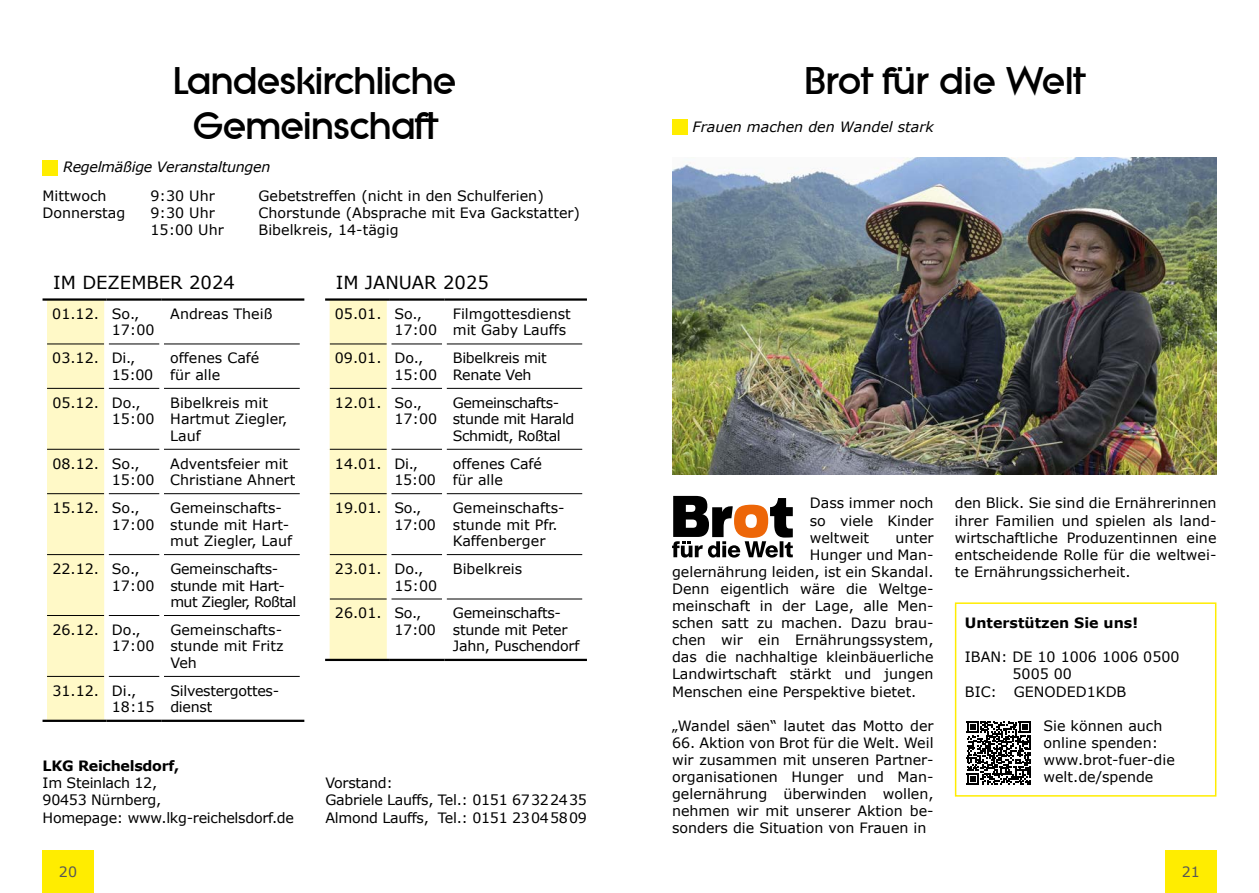
<style>
.page{position:relative;width:1259px;height:893px;background:#fff}
.page>*{position:absolute;margin:0;border:0;box-sizing:border-box;transform-origin:0 0}
.t1{font:800 37.5px/45px "Brad Becker";letter-spacing:-.02em;color:#000;text-align:center}
.t2{font:800 37.5px "Brad Becker";color:#000}
.t3{font:18px "Verdana";color:#000}
.t4{font:14.25px/16.5px "Verdana";color:#000}
.t5{font:14.25px/16.5px "Verdana";letter-spacing:-.02em;color:#000}
.t6{font:14.25px/16.5px "Verdana";letter-spacing:-.03em;color:#000}
.t7{font:italic 14.25px "Verdana";letter-spacing:-.02em;color:#000}
.t8{font:italic 14.25px "Verdana";color:#000}
.t9{font:700 14.25px "Verdana";color:#000}
.t10{font:700 14.25px "Verdana";letter-spacing:-.02em;color:#000}
.t11{font:14.25px "Verdana";color:#575756}
</style>
<div class="page">
<div style="left:43px;top:850px;width:51px;height:43px;background:#ffed00"></div>
<div style="left:43px;top:160px;width:15px;height:15px;background:#ffed00"></div>
<div style="left:47px;top:301px;width:57px;height:419px;background:#fff9c7"></div>
<hr style="left:47px;top:344px;width:57px;height:1px;background:#000">
<hr style="left:109px;top:344px;width:50px;height:1px;background:#000">
<hr style="left:164px;top:344px;width:136px;height:1px;background:#000">
<hr style="left:47px;top:388px;width:57px;height:1px;background:#000">
<hr style="left:109px;top:388px;width:50px;height:1px;background:#000">
<hr style="left:164px;top:388px;width:136px;height:1px;background:#000">
<hr style="left:47px;top:449px;width:57px;height:1px;background:#000">
<hr style="left:109px;top:449px;width:50px;height:1px;background:#000">
<hr style="left:164px;top:449px;width:136px;height:1px;background:#000">
<hr style="left:47px;top:493px;width:57px;height:1px;background:#000">
<hr style="left:109px;top:493px;width:50px;height:1px;background:#000">
<hr style="left:164px;top:493px;width:136px;height:1px;background:#000">
<hr style="left:47px;top:554px;width:57px;height:1px;background:#000">
<hr style="left:109px;top:554px;width:50px;height:1px;background:#000">
<hr style="left:164px;top:554px;width:136px;height:1px;background:#000">
<hr style="left:47px;top:615px;width:57px;height:1px;background:#000">
<hr style="left:109px;top:615px;width:50px;height:1px;background:#000">
<hr style="left:164px;top:615px;width:136px;height:1px;background:#000">
<hr style="left:47px;top:676px;width:57px;height:1px;background:#000">
<hr style="left:109px;top:676px;width:50px;height:1px;background:#000">
<hr style="left:164px;top:676px;width:136px;height:1px;background:#000">
<hr style="left:43px;top:298px;width:63px;height:3px;background:#000">
<hr style="left:106px;top:298px;width:56px;height:3px;background:#000">
<hr style="left:162px;top:298px;width:142px;height:3px;background:#000">
<hr style="left:43px;top:720px;width:63px;height:2px;background:#000">
<hr style="left:106px;top:720px;width:56px;height:2px;background:#000">
<hr style="left:162px;top:720px;width:142px;height:2px;background:#000">
<div style="left:330px;top:301px;width:57px;height:358px;background:#fff9c7"></div>
<hr style="left:330px;top:344px;width:57px;height:1px;background:#000">
<hr style="left:391px;top:344px;width:51px;height:1px;background:#000">
<hr style="left:446px;top:344px;width:136px;height:1px;background:#000">
<hr style="left:330px;top:388px;width:57px;height:1px;background:#000">
<hr style="left:391px;top:388px;width:51px;height:1px;background:#000">
<hr style="left:446px;top:388px;width:136px;height:1px;background:#000">
<hr style="left:330px;top:449px;width:57px;height:1px;background:#000">
<hr style="left:391px;top:449px;width:51px;height:1px;background:#000">
<hr style="left:446px;top:449px;width:136px;height:1px;background:#000">
<hr style="left:330px;top:493px;width:57px;height:1px;background:#000">
<hr style="left:391px;top:493px;width:51px;height:1px;background:#000">
<hr style="left:446px;top:493px;width:136px;height:1px;background:#000">
<hr style="left:330px;top:554px;width:57px;height:1px;background:#000">
<hr style="left:391px;top:554px;width:51px;height:1px;background:#000">
<hr style="left:446px;top:554px;width:136px;height:1px;background:#000">
<hr style="left:330px;top:599px;width:57px;height:1px;background:#000">
<hr style="left:391px;top:599px;width:51px;height:1px;background:#000">
<hr style="left:446px;top:599px;width:136px;height:1px;background:#000">
<hr style="left:325px;top:298px;width:64px;height:3px;background:#000">
<hr style="left:389px;top:298px;width:55px;height:3px;background:#000">
<hr style="left:444px;top:298px;width:143px;height:3px;background:#000">
<hr style="left:325px;top:659px;width:64px;height:2px;background:#000">
<hr style="left:389px;top:659px;width:55px;height:2px;background:#000">
<hr style="left:444px;top:659px;width:143px;height:2px;background:#000">
<div style="left:1165px;top:850px;width:51px;height:43px;background:#ffed00"></div>
<div style="left:672px;top:120px;width:15px;height:15px;background:#ffed00"></div>
<img style="left:672px;top:158px;width:544px;height:316px">
<div style="left:955px;top:602px;width:261px;height:195px;border:2px solid #ffed00"></div>
<svg style="left:672px;top:496px;width:121px;height:62px"></svg>
<svg style="left:966px;top:721px;width:65px;height:64px"></svg>
<h1 class="t1" style="left:173px;top:58px;width:285px">Landeskirchliche<br>Gemeinschaft</h1>
<p class="t7" style="left:63px;top:158px;width:209px">Regelmäßige Veranstaltungen</p>
<p class="t4" style="left:43px;top:187px;width:65px">Mittwoch</p>
<p class="t4" style="left:151px;top:187px;width:66px">9:30 Uhr</p>
<p class="t4" style="left:259px;top:187px;width:287px">Gebetstreffen (nicht in den Schulferien)</p>
<p class="t4" style="left:43px;top:204px;width:84px">Donnerstag</p>
<p class="t4" style="left:151px;top:204px;width:66px">9:30 Uhr</p>
<p class="t4" style="left:259px;top:204px;width:323px">Chorstunde (Absprache mit Eva Gackstatter)</p>
<p class="t4" style="left:151px;top:222px;width:75px">15:00 Uhr</p>
<p class="t4" style="left:259px;top:222px;width:141px">Bibelkreis, 14-tägig</p>
<p class="t3" style="left:53px;top:271px;width:183px">IM DEZEMBER 2024</p>
<p class="t4" style="left:112px;top:306px;width:44px;text-indent:-59px">01.12. So.,<br>17:00</p>
<p class="t4" style="left:170px;top:306px;width:104px">Andreas Theiß</p>
<p class="t4" style="left:112px;top:350px;width:43px;text-indent:-59px">03.12. Di.,<br>15:00</p>
<p class="t4" style="left:170px;top:350px;width:91px">offenes Café für alle</p>
<p class="t4" style="left:112px;top:395px;width:44px;text-indent:-59px">05.12. Do.,<br>15:00</p>
<p class="t4" style="left:170px;top:395px;width:119px">Bibelkreis mit<br>Hartmut Ziegler,<br>Lauf</p>
<p class="t4" style="left:112px;top:455px;width:44px;text-indent:-59px">08.12. So.,<br>15:00</p>
<p class="t4" style="left:170px;top:455px;width:126px">Adventsfeier mit<br>Christiane Ahnert</p>
<p class="t4" style="left:112px;top:500px;width:44px;text-indent:-59px">15.12. So.,<br>17:00</p>
<p class="t4" style="left:170px;top:500px;width:123px">Gemeinschafts&shy;stunde mit Hart&shy;mut Ziegler, Lauf</p>
<p class="t4" style="left:112px;top:561px;width:44px;text-indent:-59px">22.12. So.,<br>17:00</p>
<p class="t5" style="left:170px;top:561px;width:128px">Gemeinschafts&shy;stunde mit Hart&shy;mut Ziegler, Roßtal</p>
<p class="t4" style="left:112px;top:622px;width:44px;text-indent:-59px">26.12. Do.,<br>17:00</p>
<p class="t4" style="left:170px;top:622px;width:115px;text-align:justify">Gemeinschafts&shy;stunde mit Fritz Veh</p>
<p class="t4" style="left:112px;top:683px;width:44px;text-indent:-59px">31.12. Di.,<br>18:15</p>
<p class="t5" style="left:170px;top:683px;width:110px">Silvestergottes&shy;dienst</p>
<p class="t3" style="left:336px;top:271px;width:154px">IM JANUAR 2025</p>
<p class="t4" style="left:394px;top:306px;width:44px;text-indent:-59px">05.01. So.,<br>17:00</p>
<p class="t4" style="left:453px;top:306px;width:119px">Filmgottesdienst mit Gaby Lauffs</p>
<p class="t4" style="left:394px;top:350px;width:44px;text-indent:-59px">09.01. Do.,<br>15:00</p>
<p class="t5" style="left:453px;top:350px;width:95px">Bibelkreis mit<br>Renate Veh</p>
<p class="t4" style="left:394px;top:395px;width:44px;text-indent:-59px">12.01. So.,<br>17:00</p>
<p class="t6" style="left:453px;top:395px;width:123px">Gemeinschafts&shy;stunde mit Harald<br>Schmidt, Roßtal</p>
<p class="t4" style="left:394px;top:455px;width:43px;text-indent:-59px">14.01. Di.,<br>15:00</p>
<p class="t4" style="left:453px;top:455px;width:91px">offenes Café für alle</p>
<p class="t4" style="left:394px;top:500px;width:43px;text-indent:-59px">19.01. So.,<br>17:00</p>
<p class="t4" style="left:453px;top:500px;width:113px">Gemeinschafts&shy;stunde mit Pfr.<br>Kaffenberger</p>
<p class="t4" style="left:394px;top:561px;width:44px;text-indent:-59px">23.01. Do.,<br>15:00</p>
<p class="t4" style="left:453px;top:561px;width:71px">Bibelkreis</p>
<p class="t4" style="left:394px;top:605px;width:43px;text-indent:-59px">26.01. So.,<br>17:00</p>
<p class="t5" style="left:453px;top:605px;width:128px">Gemeinschafts&shy;stunde mit Peter<br>Jahn, Puschendorf</p>
<p class="t10" style="left:43px;top:757px;width:138px">LKG Reichelsdorf,</p>
<p class="t5" style="left:43px;top:775px;width:253px;line-height:17.1px">Im Steinlach 12,<br>90453 Nürnberg,<br>Homepage: www.lkg-reichelsdorf.de</p>
<p class="t5" style="left:325px;top:775px;width:263px;line-height:17.1px">Vorstand:<br>Gabriele Lauffs, Tel.: 0151 67322435<br>Almond Lauffs, Tel.: 0151 23045809</p>
<p class="t11" style="left:59px;top:863px;width:20px">20</p>
<h1 class="t2" style="left:804px;top:59px;width:281px">Brot für die Welt</h1>
<p class="t8" style="left:692px;top:118px;width:243px">Frauen machen den Wandel stark</p>
<p class="t4" style="left:810px;top:495px;width:125px;line-height:17.1px;text-align:justify">Dass immer noch so viele Kinder weltweit</p>
<p class="t4" style="left:895px;top:529px;width:40px">unter</p>
<p class="t4" style="left:810px;top:546px;width:125px">Hunger und Man-</p>
<p class="t4" style="left:672px;top:564px;width:263px">gelernährung leiden, ist ein Skandal.</p>
<p class="t4" style="left:672px;top:581px;width:263px">Denn eigentlich wäre die Weltge-</p>
<p class="t4" style="left:672px;top:598px;width:263px">meinschaft in der Lage, alle Men-</p>
<p class="t4" style="left:672px;top:615px;width:263px">schen satt zu machen. Dazu brau-</p>
<p class="t4" style="left:672px;top:632px;width:263px">chen wir ein Ernährungssystem,</p>
<p class="t4" style="left:672px;top:649px;width:263px">das die nachhaltige kleinbäuerliche</p>
<p class="t4" style="left:672px;top:666px;width:263px">Landwirtschaft stärkt und jungen</p>
<p class="t4" style="left:672px;top:683px;width:246px">Menschen eine Perspektive bietet.</p>
<p class="t4" style="left:672px;top:717px;width:263px">„Wandel säen“ lautet das Motto der</p>
<p class="t4" style="left:672px;top:734px;width:263px;line-height:17.1px;text-align:justify">66. Aktion von Brot für die Welt. Weil wir zusammen mit unseren Partner&shy;organisationen Hunger und Man&shy;gelernährung überwinden wollen, nehmen wir mit unserer Aktion be&shy;sonders die Situation von Frauen in</p>
<p class="t4" style="left:955px;top:495px;width:263px;line-height:17.1px;text-align:justify">den Blick. Sie sind die Ernährerinnen ihrer Familien und spielen als land&shy;wirtschaftliche Produzentinnen eine entscheidende Rolle für die weltwei&shy;te Ernährungssicherheit.</p>
<p class="t9" style="left:965px;top:614px;width:175px">Unterstützen Sie uns!</p>
<p class="t4" style="left:965px;top:649px;width:216px">IBAN: DE 10 1006 1006 0500</p>
<p class="t4" style="left:1012px;top:666px;width:61px">5005 00</p>
<p class="t4" style="left:965px;top:683px;width:163px">BIC: GENODED1KDB</p>
<p class="t4" style="left:1043px;top:717px;width:133px;line-height:17.1px">Sie können auch online spenden: www.brot-fuer-die welt.de/spende</p>
<p class="t11" style="left:1181px;top:863px;width:20px">21</p>
</div>
